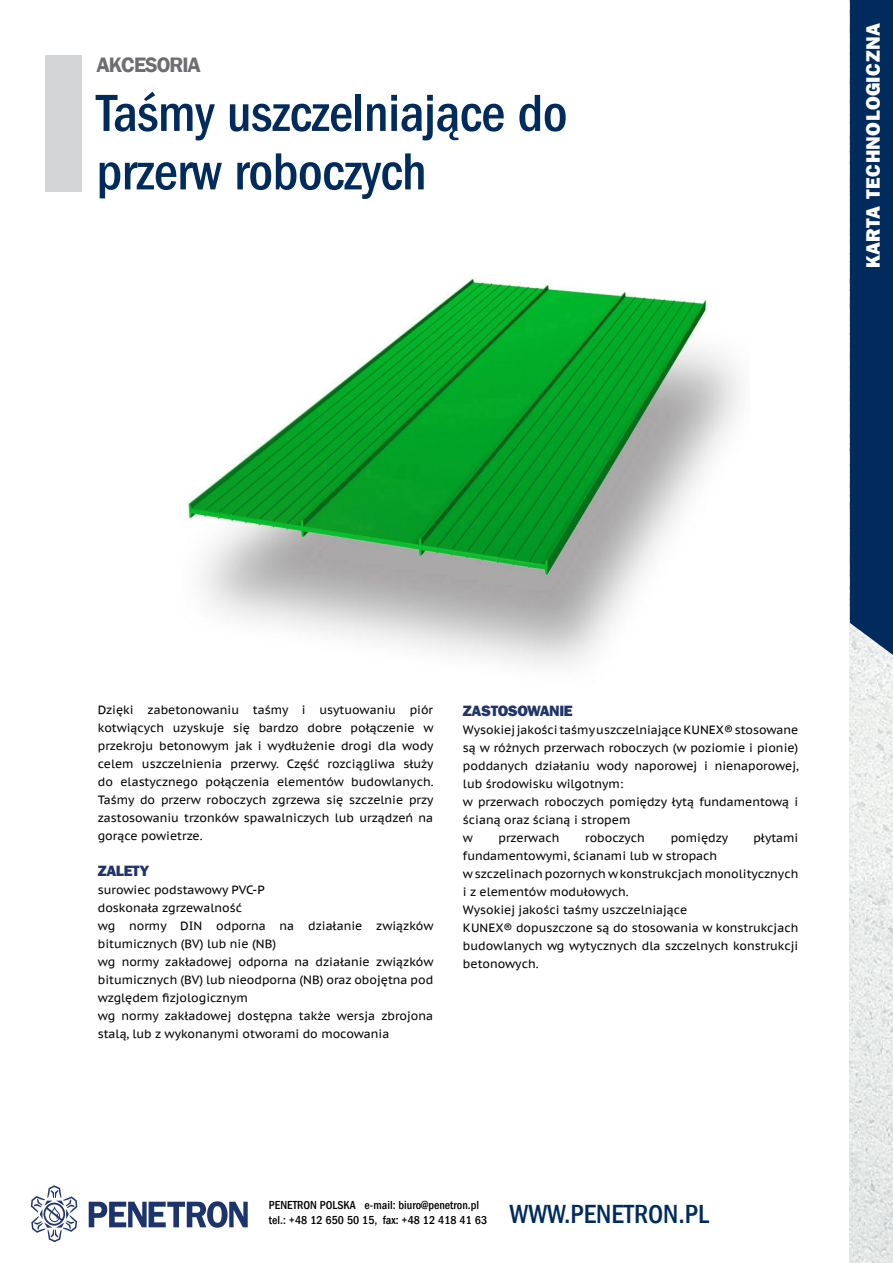
<style>
.page{position:relative;width:893px;height:1263px;background:#fff}
.page>*{position:absolute;margin:0;border:0;box-sizing:border-box;transform-origin:0 0}
.t1{font:500 condensed 54px/58.5px "Franklin Gothic LT";letter-spacing:-.01em;color:#002b5c}
.t2{font:500 condensed 27px "Franklin Gothic LT";color:#002b5c}
.t3{font:600 21px "Franklin Gothic LT";letter-spacing:-.05em;color:#6d6e71}
.t4{font:800 19.5px "Franklin Gothic LT";letter-spacing:.025em;color:#fff}
.t5{font:800 15px "Franklin Gothic LT";letter-spacing:-.025em;color:#22356a}
.t6{font:12px/18px "PT Sans Caption";color:#000}
.t7{font:500 condensed 12px/15px "Franklin Gothic LT";color:#000}
</style>
<div class="page">
<svg style="left:89px;top:1201px;width:159px;height:27px"></svg>
<svg style="left:31px;top:1185px;width:46px;height:57px"></svg>
<img style="left:850px;top:668px;width:43px;height:595px">
<div style="left:850px;top:0;width:43px;height:668px;background:#002b5c"></div>
<img style="left:188px;top:278px;width:553px;height:388px">
<div style="left:45px;top:55px;width:37px;height:136px;background:#d3d5d6"></div>
<h3 class="t3" style="left:96px;top:53px;width:106px">AKCESORIA</h3>
<h1 class="t1" style="left:96px;top:84px;width:473px">Taśmy uszczelniające do przerw roboczych</h1>
<h3 class="t4" style="left:862px;top:268px;width:247px;rotate:-90deg">KARTA TECHNOLOGICZNA</h3>
<p class="t6" style="left:98px;top:701px;width:337px;text-align:justify">Dzięki zabetonowaniu taśmy i usytuowaniu piór kotwiących uzyskuje się bardzo dobre połączenie w przekroju betonowym jak i wydłużenie drogi dla wody celem uszczelnienia przerwy. Część rozciągliwa służy do elastycznego połączenia elementów budowlanych.<br>Taśmy do przerw roboczych zgrzewa się szczelnie przy zastosowaniu trzonków spawalniczych lub urządzeń na gorące powietrze.</p>
<p class="t5" style="left:98px;top:862px;width:53px">ZALETY</p>
<p class="t6" style="left:98px;top:881px;width:337px">surowiec podstawowy PVC-P<br>doskonała zgrzewalność<br>wg normy DIN odporna na działanie związków bitumicznych (BV) lub nie (NB)<br>wg normy zakładowej odporna na działanie związków bitumicznych (BV) lub nieodporna (NB) oraz obojętna pod względem fizjologicznym<br>wg normy zakładowej dostępna także wersja zbrojona stalą, lub z wykonanymi otworami do mocowania</p>
<p class="t5" style="left:463px;top:702px;width:111px">ZASTOSOWANIE</p>
<p class="t6" style="left:463px;top:721px;width:337px">Wysokiej jakości taśmy uszczelniające KUNEX® stosowane są w różnych przerwach roboczych (w poziomie i pionie) poddanych działaniu wody naporowej i nienaporowej, lub środowisku wilgotnym:<br>w przerwach roboczych pomiędzy łytą fundamentową i ścianą oraz ścianą i stropem<br>w</p>
<p class="t6" style="left:498px;top:829px;width:62px">przerwach</p>
<p class="t6" style="left:585px;top:829px;width:61px">roboczych</p>
<p class="t6" style="left:671px;top:829px;width:59px">pomiędzy</p>
<p class="t6" style="left:753px;top:829px;width:46px">płytami</p>
<p class="t6" style="left:463px;top:847px;width:337px">fundamentowymi, ścianami lub w stropach<br>w szczelinach pozornych w konstrukcjach monolitycznych i z elementów modułowych.<br>Wysokiej jakości taśmy uszczelniające<br>KUNEX® dopuszczone są do stosowania w konstrukcjach budowlanych wg wytycznych dla szczelnych konstrukcji betonowych.</p>
<p class="t7" style="left:269px;top:1197px;width:220px">PENETRON POLSKA e-mail: biuro@penetron.pl tel.: +48 12 650 50 15, fax: +48 12 418 41 63</p>
<h2 class="t2" style="left:510px;top:1198px;width:201px">WWW.PENETRON.PL</h2>
</div>
